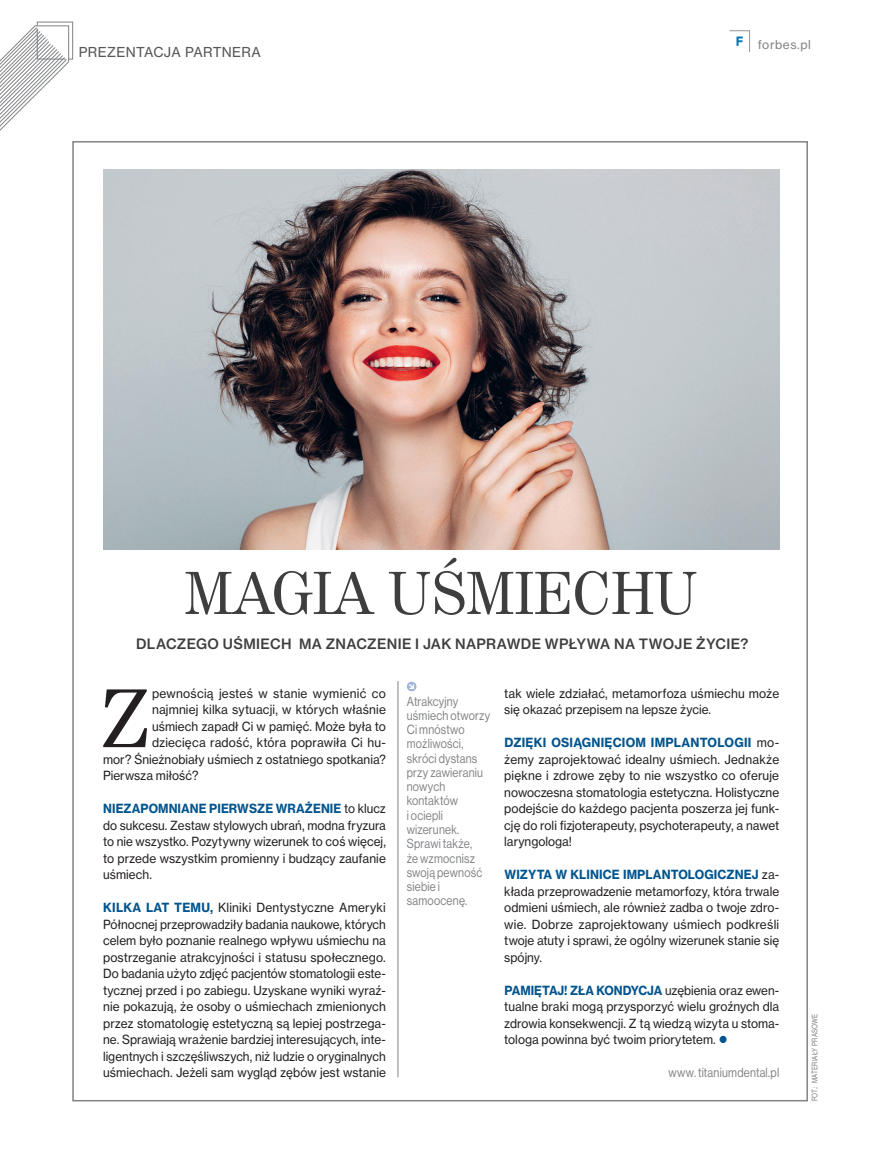
<style>
.page{position:relative;width:893px;height:1161px;background:#fff}
.page>*{position:absolute;margin:0;border:0;box-sizing:border-box;transform-origin:0 0}
.t1{font:87.75px "Chronicle Text G1";color:#231f20;scale:.95 1}
.t2{font:60px "Century 725 EU";color:#3e3e3f}
.t3{font:14.1px "N Haas Grotesk TX Pro 65 Md";letter-spacing:.025em;color:#3e3e3f}
.Belka_dział{font:13.5px "N Haas Grotesk TX Pro 55 Rg";letter-spacing:.025em;color:#57585a}
.Podpis_najbogatsi{font:12.9px/14.2px "N Haas Grotesk DS Pro 55 Rg";letter-spacing:.02em;color:#808285;scale:.87 1}
.t4{font:12.45px/16.5px "N Haas Grotesk TX Pro 55 Rg";letter-spacing:.005em;color:#231f20;text-align:justify;scale:.96 1}
.t5{font:12.45px/16.5px "N Haas Grotesk TX Pro 55 Rg";letter-spacing:.005em;color:#231f20;text-align:justify;scale:.95 1}
.t6{font:12.45px/16.5px "N Haas Grotesk TX Pro 55 Rg";letter-spacing:.005em;color:#231f20;text-align:justify;scale:.94 1}
.forbes_pl{font:12px "N Haas Grotesk TX Pro 55 Rg";letter-spacing:.05em;color:#808285}
.Foto_autor{font:7.5px "N Haas Grotesk TX Pro 55 Rg";letter-spacing:.025em;color:#808285;scale:.8 1}
.s1{font-family:"N Haas Grotesk TX Pro 75 Bd";color:#00548e}
.s2{color:#00548e}
</style>
<div class="page">
<svg style="left:729px;top:30px;width:21px;height:22px"></svg>
<div style="left:37px;top:22px;width:36px;height:37px;background:#fff;border:1px solid #808285"></div>
<svg style="left:0;top:25px;width:70px;height:106px"></svg>
<img style="left:103px;top:170px;width:676px;height:379px">
<hr style="left:398px;top:681px;width:1px;height:396px;background:#808285">
<svg style="left:407px;top:682px;width:9px;height:9px"></svg>
<p class="Belka_dział" style="left:79px;top:44px;width:183px">PREZENTACJA PARTNERA</p>
<p class="forbes_pl" style="left:758px;top:37px;width:55px">forbes.pl</p>
<p class="t2" style="left:185px;top:556px;width:514px">MAGIA UŚMIECHU</p>
<p class="t3" style="left:136px;top:635px;width:614px">DLACZEGO UŚMIECH MA ZNACZENIE I JAK NAPRAWDE WPŁYWA NA TWOJE ŻYCIE?</p>
<p class="t1" style="left:100px;top:651px;width:55px">Z</p>
<p class="t4" style="left:152px;top:685px;width:245px">pewnością jesteś w stanie wymienić co</p>
<p class="t4" style="left:152px;top:701px;width:245px">najmniej kilka sytuacji, w których właśnie</p>
<p class="t5" style="left:152px;top:718px;width:248px">uśmiech zapadł Ci w pamięć. Może była to</p>
<p class="t4" style="left:152px;top:734px;width:245px">dziecięca radość, która poprawiła Ci hu-</p>
<p class="t5" style="left:103px;top:751px;width:299px">mor? Śnieżnobiały uśmiech z ostatniego spotkania?</p>
<p class="t5" style="left:103px;top:767px;width:102px">Pierwsza miłość?</p>
<p class="t5" style="left:103px;top:800px;width:299px"><span class="s1">NIEZAPOMNIANE PIERWSZE WRAŻENIE</span> to klucz do sukcesu. Zestaw stylowych ubrań, modna fryzura to nie wszystko. Pozytywny wizerunek to coś więcej, to przede wszystkim promienny i budzący zaufanie uśmiech.</p>
<p class="t4" style="left:103px;top:899px;width:296px"><span class="s1">KILKA LAT TEMU,</span> Kliniki Dentystyczne Ameryki Północnej przeprowadziły badania naukowe, których celem było poznanie realnego wpływu uśmiechu na postrzeganie atrakcyjności i statusu społecznego.<br>Do badania użyto zdjęć pacjentów stomatologii este&shy;tycznej przed i po zabiegu. Uzyskane wyniki wyraź&shy;nie pokazują, że osoby o uśmiechach zmienionych przez stomatologię estetyczną są lepiej postrzega&shy;ne. Sprawiają wrażenie bardziej interesujących, inte&shy;ligentnych i szczęśliwszych, niż ludzie o oryginalnych uśmiechach. Jeżeli sam wygląd zębów jest wstanie</p>
<p class="Podpis_najbogatsi" style="left:407px;top:694px;width:97px">Atrakcyjny uśmiech otworzy<br>Ci mnóstwo możliwości, skróci dystans przy zawieraniu nowych kontaktów<br>i ociepli wizerunek.<br>Sprawi także,<br>że wzmocnisz swoją pewność siebie i samoocenę.</p>
<p class="t4" style="left:504px;top:685px;width:288px">tak wiele zdziałać, metamorfoza uśmiechu może się okazać przepisem na lepsze życie.</p>
<p class="t4" style="left:504px;top:734px;width:288px"><span class="s1">DZIĘKI OSIĄGNIĘCIOM IMPLANTOLOGII</span> mo&shy;żemy zaprojektować idealny uśmiech. Jednakże piękne i zdrowe zęby to nie wszystko co oferuje nowoczesna stomatologia estetyczna. Holistyczne podejście do każdego pacjenta poszerza jej funk&shy;cję do roli fizjoterapeuty, psychoterapeuty, a nawet laryngologa!</p>
<p class="t5" style="left:504px;top:866px;width:291px"><span class="s1">WIZYTA W KLINICE IMPLANTOLOGICZNEJ</span> za&shy;kłada przeprowadzenie metamorfozy, która trwale odmieni uśmiech, ale również zadba o twoje zdro&shy;wie. Dobrze zaprojektowany uśmiech podkreśli twoje atuty i sprawi, że ogólny wizerunek stanie się spójny.</p>
<p class="t6" style="left:504px;top:982px;width:294px"><span class="s1">PAMIĘTAJ! ZŁA KONDYCJA</span> uzębienia oraz ewen&shy;tualne braki mogą przysporzyć wielu groźnych dla zdrowia konsekwencji. Z tą wiedzą wizyta u stoma&shy;tologa powinna być twoim priorytetem. <span class="s2">●</span></p>
<p class="Podpis_najbogatsi" style="left:668px;top:1065px;width:129px">www. titaniumdental.pl</p>
<p class="Foto_autor" style="left:810px;top:1101px;width:111px;rotate:-90deg">FOT.: MATERIAŁY PRASOWE</p>
</div>
